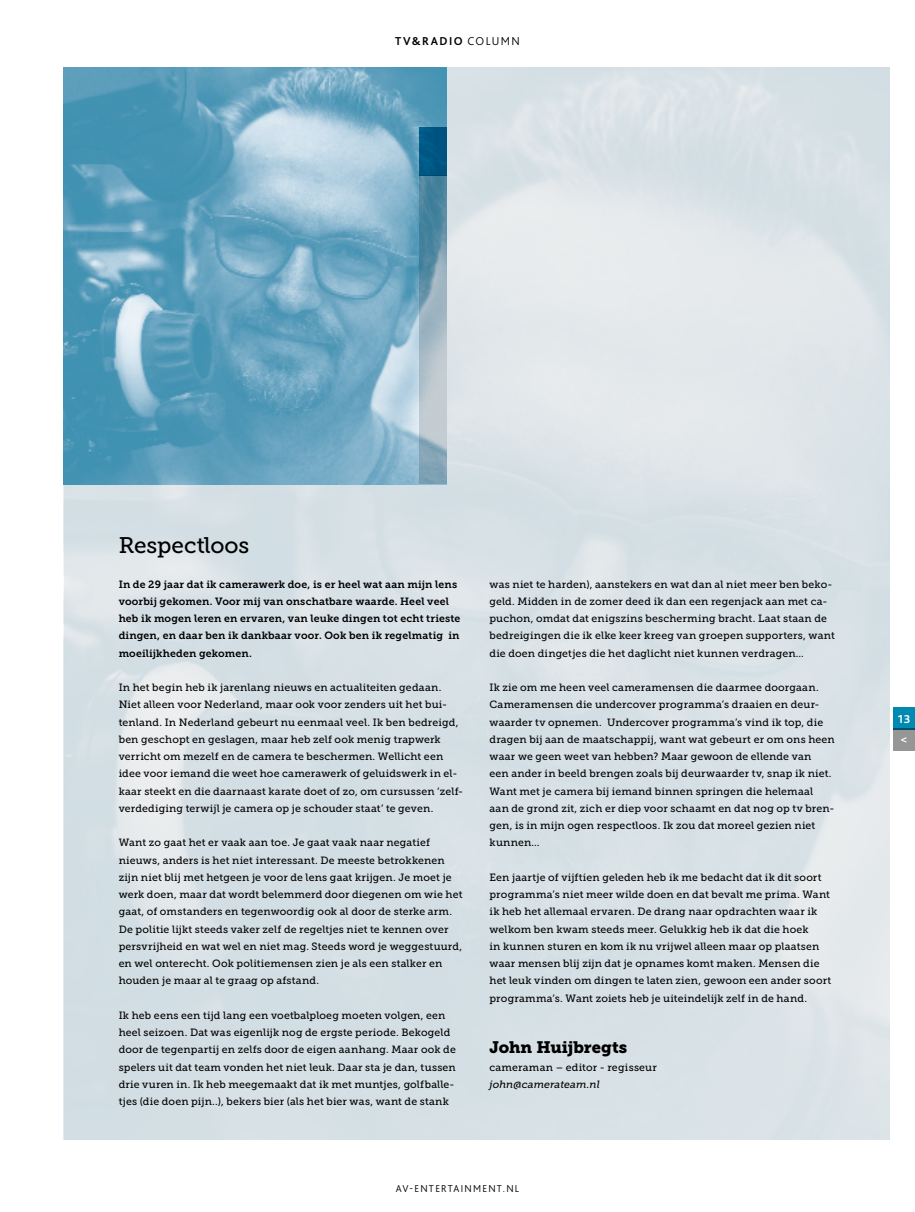
<style>
.page{position:relative;width:915px;height:1212px;background:#fff}
.page>*{position:absolute;margin:0;border:0;box-sizing:border-box;transform-origin:0 0}
.t1{font:22.5px "Museo Slab 500";color:#000}
.t2{font:16.5px "Museo Slab 900";color:#000}
.t3{font:700 12px "Bliss 2";letter-spacing:.125em;color:#000}
.t4{font:700 12px/20.7px "Bliss 2";color:#fff}
.t5{font:10.5px/17.2px "Museo Slab 500";letter-spacing:.015em;color:#000}
.t6{font:10.5px/17.2px "Museo Slab 700";letter-spacing:.015em;color:#000}
.t7{font:300 10.5px "Bliss 2";letter-spacing:.125em;color:#000}
.t8{font:italic 10.5px "Museo Slab 500";letter-spacing:.01em;color:#000}
.s1{font-weight:300}
</style>
<div class="page">
<img style="left:64px;top:67px;width:825px;height:1072px">
<img style="left:64px;top:68px;width:382px;height:416px">
<div style="left:419px;top:127px;width:27px;height:48px;background:#005583"></div>
<svg style="left:419px;top:175px;width:27px;height:309px;background:#89a8b8"></svg>
<div style="left:893px;top:728px;width:21px;height:22px;background:#979696"></div>
<div style="left:893px;top:707px;width:21px;height:22px;background:#0089b1"></div>
<p class="t3" style="left:395px;top:33px;width:126px">TV&amp;RADIO <span class="s1">COLUMN</span></p>
<h1 class="t1" style="left:119px;top:533px;width:132px">Respectloos</h1>
<p class="t6" style="left:119px;top:575px;width:343px">In de 29 jaar dat ik camerawerk doe, is er heel wat aan mijn lens voorbij gekomen. Voor mij van onschatbare waarde. Heel veel heb ik mogen leren en ervaren, van leuke dingen tot echt trieste dingen, en daar ben ik dankbaar voor. Ook ben ik regelmatig in moeilijkheden gekomen.</p>
<p class="t5" style="left:119px;top:679px;width:346px">In het begin heb ik jarenlang nieuws en actualiteiten gedaan.<br>Niet alleen voor Nederland, maar ook voor zenders uit het bui&shy;tenland. In Nederland gebeurt nu eenmaal veel. Ik ben bedreigd, ben geschopt en geslagen, maar heb zelf ook menig trapwerk verricht om mezelf en de camera te beschermen. Wellicht een idee voor iemand die weet hoe camerawerk of geluidswerk in el&shy;kaar steekt en die daarnaast karate doet of zo, om cursussen ‘zelf&shy;verdediging terwijl je camera op je schouder staat’ te geven.</p>
<p class="t5" style="left:119px;top:834px;width:345px">Want zo gaat het er vaak aan toe. Je gaat vaak naar negatief nieuws, anders is het niet interessant. De meeste betrokkenen zijn niet blij met hetgeen je voor de lens gaat krijgen. Je moet je werk doen, maar dat wordt belemmerd door diegenen om wie het gaat, of omstanders en tegenwoordig ook al door de sterke arm.<br>De politie lijkt steeds vaker zelf de regeltjes niet te kennen over persvrijheid en wat wel en niet mag. Steeds word je weggestuurd, en wel onterecht. Ook politiemensen zien je als een stalker en houden je maar al te graag op afstand.</p>
<p class="t5" style="left:119px;top:1007px;width:338px">Ik heb eens een tijd lang een voetbalploeg moeten volgen, een heel seizoen. Dat was eigenlijk nog de ergste periode. Bekogeld door de tegenpartij en zelfs door de eigen aanhang. Maar ook de spelers uit dat team vonden het niet leuk. Daar sta je dan, tussen drie vuren in. Ik heb meegemaakt dat ik met muntjes, golfballe&shy;tjes (die doen pijn..), bekers bier (als het bier was, want de stank</p>
<p class="t5" style="left:489px;top:575px;width:346px">was niet te harden), aanstekers en wat dan al niet meer ben beko&shy;geld. Midden in de zomer deed ik dan een regenjack aan met ca&shy;puchon, omdat dat enigszins bescherming bracht. Laat staan de bedreigingen die ik elke keer kreeg van groepen supporters, want die doen dingetjes die het daglicht niet kunnen verdragen…</p>
<p class="t5" style="left:489px;top:679px;width:346px">Ik zie om me heen veel cameramensen die daarmee doorgaan.<br>Cameramensen die undercover programma’s draaien en deur&shy;waarder tv opnemen. Undercover programma’s vind ik top, die dragen bij aan de maatschappij, want wat gebeurt er om ons heen waar we geen weet van hebben? Maar gewoon de ellende van<br>een ander in beeld brengen zoals bij deurwaarder tv, snap ik niet.<br>Want met je camera bij iemand binnen springen die helemaal aan de grond zit, zich er diep voor schaamt en dat nog op tv bren&shy;gen, is in mijn ogen respectloos. Ik zou dat moreel gezien niet kunnen…</p>
<p class="t5" style="left:489px;top:869px;width:343px">Een jaartje of vijftien geleden heb ik me bedacht dat ik dit soort programma’s niet meer wilde doen en dat bevalt me prima. Want ik heb het allemaal ervaren. De drang naar opdrachten waar ik welkom ben kwam steeds meer. Gelukkig heb ik dat die hoek<br>in kunnen sturen en kom ik nu vrijwel alleen maar op plaatsen waar mensen blij zijn dat je opnames komt maken. Mensen die het leuk vinden om dingen te laten zien, gewoon een ander soort programma’s. Want zoiets heb je uiteindelijk zelf in de hand.</p>
<h2 class="t2" style="left:489px;top:1038px;width:139px">John Huijbregts</h2>
<p class="t5" style="left:489px;top:1058px;width:169px">cameraman – editor - regisseur</p>
<p class="t8" style="left:489px;top:1078px;width:112px">john@camerateam.nl</p>
<p class="t7" style="left:395px;top:1182px;width:125px">AV-ENTERTAINMENT.NL</p>
<p class="t4" style="left:897px;top:708px;width:14px">13 &lt;</p>
</div>
